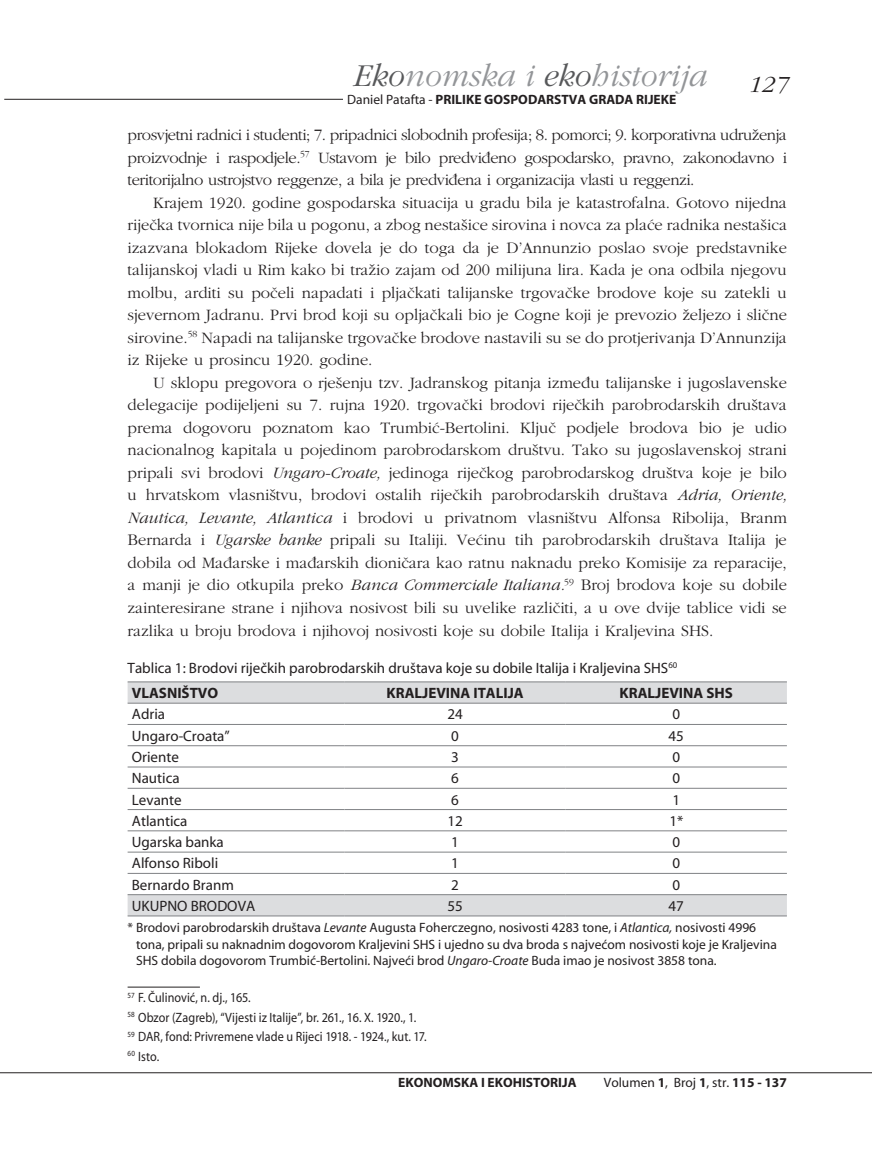
<style>
.page{position:relative;width:872px;height:1149px;background:#fff}
.page>*{position:absolute;margin:0;border:0;box-sizing:border-box;transform-origin:0 0}
.t1{font:italic 300 33px "MER Garamond";color:#939598}
.t2{font:italic 300 24px "MER Garamond";color:#231f20}
.t3{font:300 16.5px/22.5px "MER Garamond";color:#231f20;text-align:justify}
.t4{font:500 15px/24.9px "MER Myriad";color:#231f20}
.t5{font:700 15px "MER Myriad";color:#231f20}
.t6{font:500 13.5px/16.2px "MER Myriad";color:#231f20}
.t7{font:500 13.5px/19.5px "MER Myriad";color:#231f20;scale:.9 1}
.t8{font:700 13.5px "MER Myriad";color:#231f20}
.s1{color:#57585a}
.s2{font-weight:500}
.s3{font-style:italic}
.s4{font-weight:700}
</style>
<div class="page">
<hr style="left:4px;top:99px;width:665px;height:1px;background:#231f20">
<hr style="left:0;top:1071px;width:872px;height:1px;background:#231f20">
<div style="left:343px;top:93px;width:333px;height:17px;background:#fff"></div>
<hr style="left:128px;top:986px;width:72px;height:1px;background:#231f20">
<svg style="left:128px;top:682px;width:659px;height:233px"></svg>
<hr style="left:128px;top:681px;width:216px;height:1px;background:#808285">
<hr style="left:344px;top:681px;width:222px;height:1px;background:#808285">
<hr style="left:566px;top:681px;width:221px;height:1px;background:#808285">
<hr style="left:128px;top:702px;width:216px;height:1px;background:#808285">
<hr style="left:344px;top:702px;width:222px;height:1px;background:#808285">
<hr style="left:566px;top:702px;width:221px;height:1px;background:#808285">
<hr style="left:128px;top:724px;width:216px;height:1px;background:#808285">
<hr style="left:344px;top:724px;width:222px;height:1px;background:#808285">
<hr style="left:566px;top:724px;width:221px;height:1px;background:#808285">
<hr style="left:128px;top:745px;width:216px;height:1px;background:#808285">
<hr style="left:344px;top:745px;width:222px;height:1px;background:#808285">
<hr style="left:566px;top:745px;width:221px;height:1px;background:#808285">
<hr style="left:128px;top:766px;width:216px;height:1px;background:#808285">
<hr style="left:344px;top:766px;width:222px;height:1px;background:#808285">
<hr style="left:566px;top:766px;width:221px;height:1px;background:#808285">
<hr style="left:128px;top:787px;width:216px;height:1px;background:#808285">
<hr style="left:344px;top:787px;width:222px;height:1px;background:#808285">
<hr style="left:566px;top:787px;width:221px;height:1px;background:#808285">
<hr style="left:128px;top:809px;width:216px;height:1px;background:#808285">
<hr style="left:344px;top:809px;width:222px;height:1px;background:#808285">
<hr style="left:566px;top:809px;width:221px;height:1px;background:#808285">
<hr style="left:128px;top:830px;width:216px;height:1px;background:#808285">
<hr style="left:344px;top:830px;width:222px;height:1px;background:#808285">
<hr style="left:566px;top:830px;width:221px;height:1px;background:#808285">
<hr style="left:128px;top:851px;width:216px;height:1px;background:#808285">
<hr style="left:344px;top:851px;width:222px;height:1px;background:#808285">
<hr style="left:566px;top:851px;width:221px;height:1px;background:#808285">
<hr style="left:128px;top:872px;width:216px;height:1px;background:#808285">
<hr style="left:344px;top:872px;width:222px;height:1px;background:#808285">
<hr style="left:566px;top:872px;width:221px;height:1px;background:#808285">
<hr style="left:128px;top:894px;width:216px;height:1px;background:#808285">
<hr style="left:344px;top:894px;width:222px;height:1px;background:#808285">
<hr style="left:566px;top:894px;width:221px;height:1px;background:#808285">
<hr style="left:128px;top:915px;width:216px;height:1px;background:#808285">
<hr style="left:344px;top:915px;width:222px;height:1px;background:#808285">
<hr style="left:566px;top:915px;width:221px;height:1px;background:#808285">
<h1 class="t1" style="left:352px;top:58px;width:355px"><span class="s1">Eko</span>nomska i <span class="s1">eko</span>historija</h1>
<h2 class="t2" style="left:747px;top:71px;width:41px">127</h2>
<p class="t8" style="left:347px;top:92px;width:331px"><span class="s2">Daniel Patafta -</span> PRILIKE GOSPODARSTVA GRADA RIJEKE</p>
<p class="t3" style="left:128px;top:124px;width:661px">prosvjetni radnici i studenti; 7. pripadnici slobodnih profesija; 8. pomorci; 9. korporativna udruženja proizvodnje i raspodjele.<sup>57</sup> Ustavom je bilo predviđeno gospodarsko, pravno, zakonodavno i teritorijalno ustrojstvo reggenze, a bila je predviđena i organizacija vlasti u reggenzi.</p>
<p class="t3" style="left:128px;top:191px;width:661px;text-indent:26px">Krajem 1920. godine gospodarska situacija u gradu bila je katastrofalna. Gotovo nijedna riječka tvornica nije bila u pogonu, a zbog nestašice sirovina i novca za plaće radnika nestašica izazvana blokadom Rijeke dovela je do toga da je D’Annunzio poslao svoje predstavnike talijanskoj vladi u Rim kako bi tražio zajam od 200 milijuna lira. Kada je ona odbila njegovu molbu, arditi su počeli napadati i pljačkati talijanske trgovačke brodove koje su zatekli u sjevernom Jadranu. Prvi brod koji su opljačkali bio je Cogne koji je prevozio željezo i slične sirovine.<sup>58</sup> Napadi na talijanske trgovačke brodove nastavili su se do protjerivanja D’Annunzija iz Rijeke u prosincu 1920. godine.</p>
<p class="t3" style="left:128px;top:371px;width:661px;text-indent:26px">U sklopu pregovora o rješenju tzv. Jadranskog pitanja između talijanske i jugoslavenske delegacije podijeljeni su 7. rujna 1920. trgovački brodovi riječkih parobrodarskih društava prema dogovoru poznatom kao Trumbić-Bertolini. Ključ podjele brodova bio je udio nacionalnog kapitala u pojedinom parobrodarskom društvu. Tako su jugoslavenskoj strani pripali svi brodovi <span class="s3">Ungaro-Croate,</span> jedinoga riječkog parobrodarskog društva koje je bilo u hrvatskom vlasništvu, brodovi ostalih riječkih parobrodarskih društava <span class="s3">Adria, Oriente, Nautica, Levante, Atlantica</span> i brodovi u privatnom vlasništvu Alfonsa Ribolija, Branm Bernarda i <span class="s3">Ugarske banke</span> pripali su Italiji. Većinu tih parobrodarskih društava Italija je dobila od Mađarske i mađarskih dioničara kao ratnu naknadu preko Komisije za reparacije, a manji je dio otkupila preko <span class="s3">Banca Commerciale Italiana.</span><sup>59</sup> Broj brodova koje su dobile zainteresirane strane i njihova nosivost bili su uvelike različiti, a u ove dvije tablice vidi se razlika u broju brodova i njihovoj nosivosti koje su dobile Italija i Kraljevina SHS.</p>
<p class="t4" style="left:128px;top:656px;width:551px">Tablica 1: Brodovi riječkih parobrodarskih društava koje su dobile Italija i Kraljevina SHS<sup>60<br></sup><span class="s4">VLASNIŠTVO</span></p>
<p class="t5" style="left:386px;top:685px;width:139px">KRALJEVINA ITALIJA</p>
<p class="t5" style="left:619px;top:685px;width:115px">KRALJEVINA SHS</p>
<p class="t4" style="left:132px;top:702px;width:35px">Adria</p>
<p class="t4" style="left:447px;top:702px;width:17px">24</p>
<p class="t4" style="left:672px;top:702px;width:9px">0</p>
<p class="t4" style="left:132px;top:723px;width:99px">Ungaro-Croata”</p>
<p class="t4" style="left:451px;top:723px;width:9px">0</p>
<p class="t4" style="left:668px;top:723px;width:17px">45</p>
<p class="t4" style="left:132px;top:744px;width:49px">Oriente</p>
<p class="t4" style="left:451px;top:744px;width:9px">3</p>
<p class="t4" style="left:672px;top:744px;width:9px">0</p>
<p class="t4" style="left:132px;top:766px;width:49px">Nautica</p>
<p class="t4" style="left:451px;top:766px;width:9px">6</p>
<p class="t4" style="left:672px;top:766px;width:9px">0</p>
<p class="t4" style="left:132px;top:787px;width:51px">Levante</p>
<p class="t4" style="left:451px;top:787px;width:9px">6</p>
<p class="t4" style="left:672px;top:787px;width:9px">1</p>
<p class="t4" style="left:132px;top:808px;width:57px">Atlantica</p>
<p class="t4" style="left:447px;top:808px;width:17px">12</p>
<p class="t4" style="left:669px;top:808px;width:15px">1*</p>
<p class="t4" style="left:132px;top:829px;width:93px">Ugarska banka</p>
<p class="t4" style="left:451px;top:829px;width:9px">1</p>
<p class="t4" style="left:672px;top:829px;width:9px">0</p>
<p class="t4" style="left:132px;top:851px;width:88px">Alfonso Riboli</p>
<p class="t4" style="left:451px;top:851px;width:9px">1</p>
<p class="t4" style="left:672px;top:851px;width:9px">0</p>
<p class="t4" style="left:132px;top:872px;width:103px">Bernardo Branm</p>
<p class="t4" style="left:451px;top:872px;width:9px">2</p>
<p class="t4" style="left:672px;top:872px;width:9px">0</p>
<p class="t4" style="left:132px;top:893px;width:125px">UKUPNO BRODOVA</p>
<p class="t4" style="left:447px;top:893px;width:17px">55</p>
<p class="t4" style="left:668px;top:893px;width:17px">47</p>
<p class="t6" style="left:136px;top:919px;width:642px;text-indent:-8px">* Brodovi parobrodarskih društava <span class="s3">Levante</span> Augusta Foherczegno, nosivosti 4283 tone, i <span class="s3">Atlantica,</span> nosivosti 4996 tona, pripali su naknadnim dogovorom Kraljevini SHS i ujedno su dva broda s najvećom nosivosti koje je Kraljevina<br>SHS dobila dogovorom Trumbić-Bertolini. Najveći brod <span class="s3">Ungaro-Croate</span> Buda imao je nosivost 3858 tona.</p>
<p class="t7" style="left:128px;top:988px;width:334px"><sup>57</sup> F. Čulinović, n. dj., 165.<br><sup>58</sup> Obzor (Zagreb), “Vijesti iz Italije”, br. 261., 16. X. 1920., 1.<br><sup>59</sup> DAR, fond: Privremene vlade u Rijeci 1918. - 1924., kut. 17.<br><sup>60</sup> Isto.</p>
<p class="t8" style="left:398px;top:1074px;width:180px">EKONOMSKA I EKOHISTORIJA</p>
<p class="t6" style="left:604px;top:1074px;width:185px">Volumen <span class="s4">1</span>, Broj <span class="s4">1</span>, str. <span class="s4">115 - 137</span></p>
</div>
